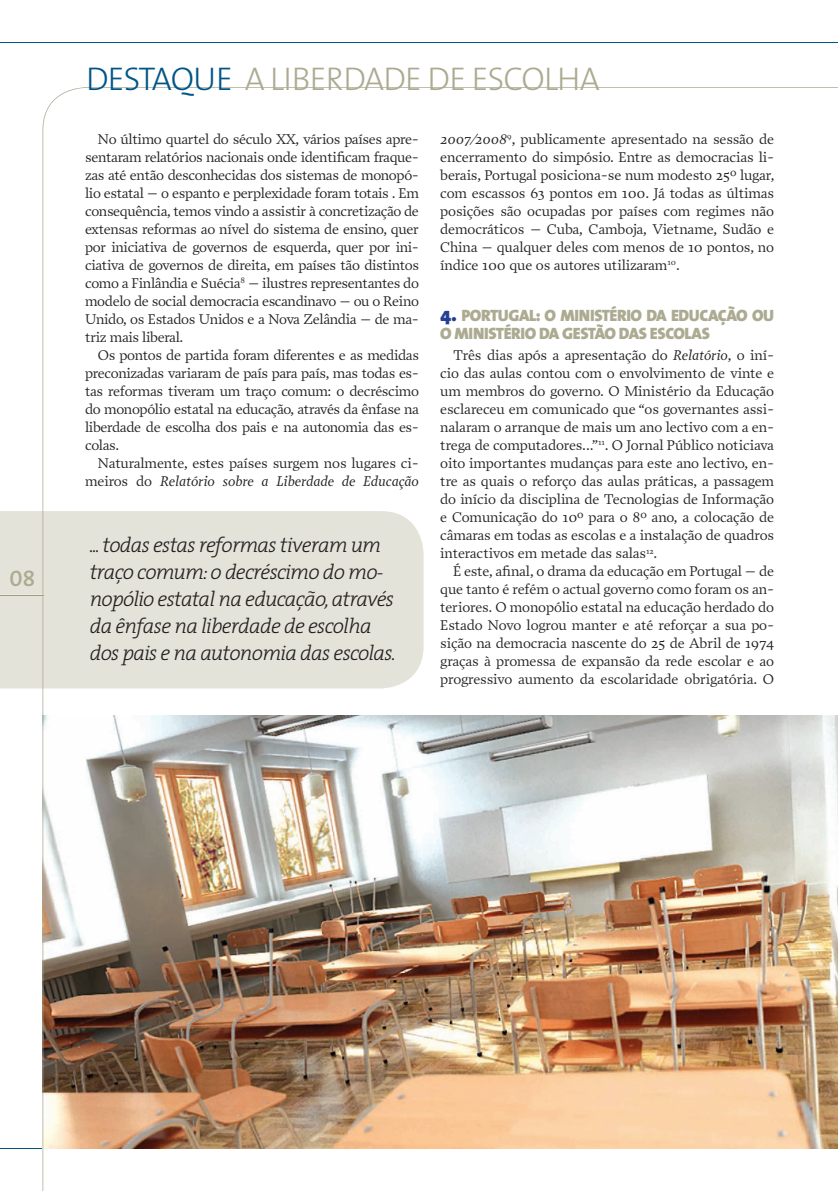
<style>
.page{position:relative;width:838px;height:1191px;background:#fff}
.page>*{position:absolute;margin:0;border:0;box-sizing:border-box;transform-origin:0 0}
.t1{font:300 33px "The Sans";letter-spacing:-.025em;color:#acab92}
.t2{font:22.5px "The Serif Semi Bold Caps";color:#acab92}
.t3{font:italic 300 21px/27px "The Serif";letter-spacing:-.035em;color:#231f20}
.t4{font:900 16.5px/18px "The Sans";letter-spacing:-.025em;color:#acab92}
.t5{font:14.25px/18px "Prensa";letter-spacing:-.015em;color:#231f20;text-align:justify}
.s1{color:#005587}
.s2{font-style:italic}
.s3{font-size:19.5px;color:#25408f}
</style>
<div class="page">
<hr style="left:0;top:1148px;width:838px;height:1px;background:#005587">
<div style="left:0;top:511px;width:43px;height:177px;background:#e4e3d9"></div>
<hr style="left:0;top:594px;width:43px;height:1px;background:#9f9c80">
<hr style="left:0;top:43px;width:838px;height:1px;background:#005587">
<img style="left:43px;top:87px;width:795px;height:1104px">
<h2 class="t2" style="left:10px;top:559px;width:27px">08</h2>
<h1 class="t1" style="left:86px;top:51px;width:515px"><span class="s1">DESTAQUE</span> A LIBERDADE DE ESCOLHA</h1>
<p class="t5" style="left:85px;top:130px;width:335px;text-indent:13px">No último quartel do século XX, vários países apre&shy;sentaram relatórios nacionais onde identificam fraque&shy;zas até então desconhecidas dos sistemas de monopó&shy;lio estatal – o espanto e perplexidade foram totais . Em consequência, temos vindo a assistir à concretização de extensas reformas ao nível do sistema de ensino, quer por iniciativa de governos de esquerda, quer por ini&shy;ciativa de governos de direita, em países tão distintos como a Finlândia e Suécia<sup>8</sup> – ilustres representantes do modelo de social democracia escandinavo – ou o Reino Unido, os Estados Unidos e a Nova Zelândia – de ma&shy;triz mais liberal.</p>
<p class="t5" style="left:85px;top:346px;width:335px;text-indent:13px">Os pontos de partida foram diferentes e as medidas preconizadas variaram de país para país, mas todas es&shy;tas reformas tiveram um traço comum: o decréscimo do monopólio estatal na educação, através da ênfase na liberdade de escolha dos pais e na autonomia das es&shy;colas.</p>
<p class="t5" style="left:85px;top:454px;width:335px;text-align:right">Naturalmente, estes países surgem nos lugares ci&shy;meiros do <span class="s2">Relatório sobre a Liberdade de Educação</span></p>
<h3 class="t3" style="left:90px;top:531px;width:308px">... todas estas reformas tiveram um traço comum: o decréscimo do mo&shy;nopólio estatal na educação, através da ênfase na liberdade de escolha dos pais e na autonomia das escolas.</h3>
<p class="t5" style="left:440px;top:130px;width:336px"><span class="s2">2007/2008</span><sup>9</sup>, publicamente apresentado na sessão de encerramento do simpósio. Entre as democracias li&shy;berais, Portugal posiciona-se num modesto 25º lugar, com escassos 63 pontos em 100. Já todas as últimas posições são ocupadas por países com regimes não democráticos – Cuba, Camboja, Vietname, Sudão e China – qualquer deles com menos de 10 pontos, no índice 100 que os autores utilizaram<sup>10</sup>.</p>
<p class="t4" style="left:440px;top:306px;width:335px"><span class="s3">4.</span> PORTUGAL: O MINISTÉRIO DA EDUCAÇÃO OU<br>O MINISTÉRIO DA GESTÃO DAS ESCOLAS</p>
<p class="t5" style="left:440px;top:346px;width:335px;text-indent:13px">Três dias após a apresentação do <span class="s2">Relatório</span>, o iní&shy;cio das aulas contou com o envolvimento de vinte e um membros do governo. O Ministério da Educação esclareceu em comunicado que “os governantes assi&shy;nalaram o arranque de mais um ano lectivo com a en&shy;trega de computadores...”<sup>11</sup>. O Jornal Público noticiava oito importantes mudanças para este ano lectivo, en&shy;tre as quais o reforço das aulas práticas, a passagem do início da disciplina de Tecnologias de Informação e Comunicação do 10º para o 8º ano, a colocação de câmaras em todas as escolas e a instalação de quadros interactivos em metade das salas<sup>12</sup>.</p>
<p class="t5" style="left:440px;top:562px;width:335px;text-indent:13px">É este, afinal, o drama da educação em Portugal – de que tanto é refém o actual governo como foram os an&shy;teriores. O monopólio estatal na educação herdado do Estado Novo logrou manter e até reforçar a sua po&shy;sição na democracia nascente do 25 de Abril de 1974 graças à promessa de expansão da rede escolar e ao progressivo aumento da escolaridade obrigatória. O</p>
</div>
